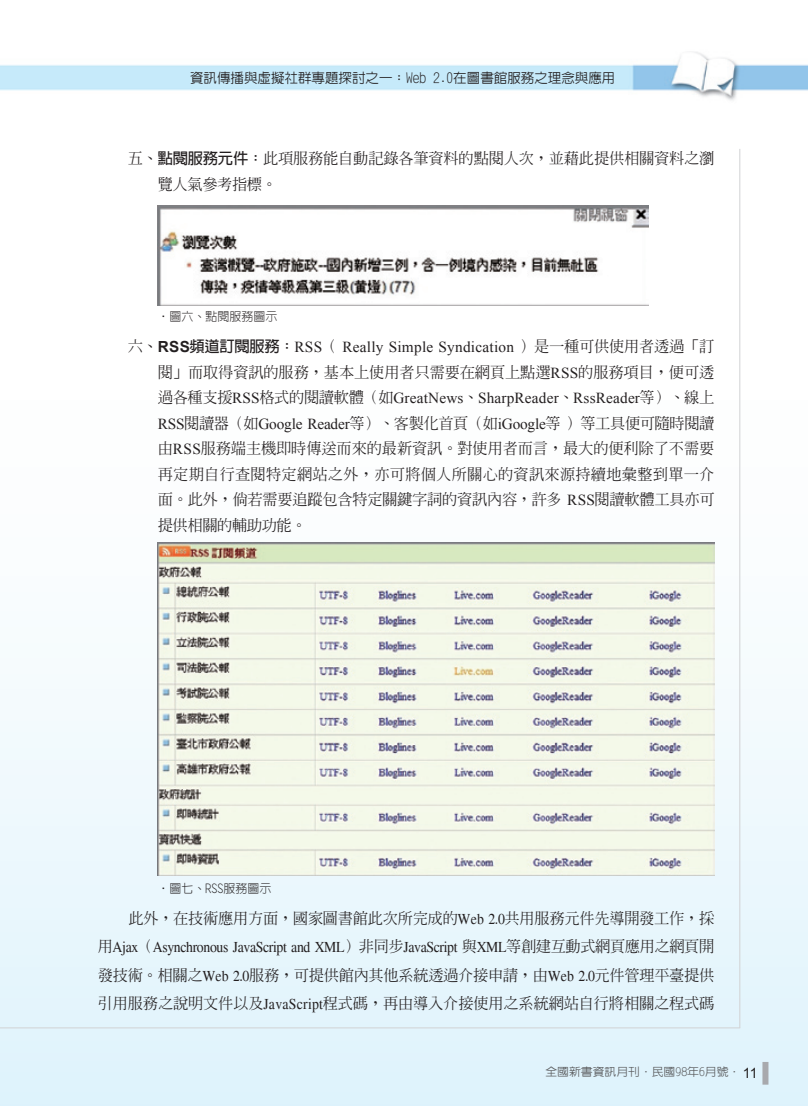
<style>
.page{position:relative;width:808px;height:1106px;background:#fff}
.page>*{position:absolute;margin:0;border:0;box-sizing:border-box;transform-origin:0 0}
.一_內文{font:500 15.3px/25.5px "AR Ming B5";letter-spacing:-.02em;color:#231f20}
._04-內文{font:500 15.3px/28.5px "AR Ming B5";letter-spacing:-.015em;color:#231f20;text-align:justify}
._07-書眉{font:500 13.5px "AR New Hei B5";color:#231f20}
.圖說{font:300 12px "AR New Hei B5";color:#231f20}
.t1{font:500 11.25px "AR New Hei B5";color:#57585a;scale:1.05 1}
.s1{font-family:"AR Hei B5";font-weight:700}
.s2{font-family:"Arial";font-weight:700}
.s3{font-family:"Times New Roman";font-weight:400}
.s4{font-family:"Times";font-weight:400}
.s5{font-family:"Arial";font-weight:400;font-size:14.25px;color:#231f20}
</style>
<div class="page">
<div style="left:0;top:122px;width:808px;height:984px;background:linear-gradient(to bottom,#fff,#e3f4fc)"></div>
<img style="left:0;top:52px;width:808px;height:78px">
<div style="left:762px;top:1061px;width:6px;height:23px;background:#a8a9ad"></div>
<hr style="left:0;top:1027px;width:740px;height:1px;background:#d1d2d4">
<hr style="left:739px;top:149px;width:1px;height:878px;background:#d1d2d4">
<img style="left:158px;top:206px;width:490px;height:100px">
<img style="left:158px;top:542px;width:556px;height:333px">
<p class="_07-書眉" style="left:190px;top:72px;width:427px">資訊傳播與虛擬社群專題探討之一：Web 2.0在圖書館服務之理念與應用</p>
<p class="一_內文" style="left:158px;top:146px;width:558px;text-indent:-30px">五、<span class="s1">點閱服務元件：</span>此項服務能自動記錄各筆資料的點閱人次，並藉此提供相關資料之瀏覽人氣參考指標。</p>
<p class="圖說" style="left:157px;top:310px;width:121px">‧圖六、點閱服務圖示</p>
<p class="一_內文" style="left:158px;top:333px;width:558px;text-align:justify;text-indent:-30px">六、<span class="s2">RSS</span><span class="s1">頻道訂閱服務：</span><span class="s3">RSS</span>（ <span class="s3">Really Simple Syndication</span> ）是一種可供使用者透過「訂閱」而取得資訊的服務，基本上使用者只需要在網頁上點選<span class="s3">RSS</span>的服務項目，便可透過各種支援<span class="s3">RSS</span>格式的閱讀軟體（如<span class="s3">GreatNews</span>、<span class="s3">SharpReader</span>、<span class="s3">RssReader</span>等）、線上<span class="s3">RSS</span>閱讀器（如<span class="s3">Google Reader</span>等）、客製化首頁（如<span class="s3">iGoogle</span>等）等工具便可隨時閱讀由<span class="s3">RSS</span>服務端主機即時傳送而來的最新資訊。對使用者而言，最大的便利除了不需要再定期自行查閱特定網站之外，亦可將個人所關心的資訊來源持續地彙整到單一介面。此外，倘若需要追蹤包含特定關鍵字詞的資訊內容，許多 <span class="s3">RSS</span>閱讀軟體工具亦可提供相關的輔助功能。</p>
<p class="圖說" style="left:157px;top:882px;width:115px">‧圖七、RSS服務圖示</p>
<p class="_04-內文" style="left:98px;top:903px;width:618px;text-indent:31px">此外，在技術應用方面，國家圖書館此次所完成的<span class="s4">Web 2.0</span>共用服務元件先導開發工作，採用<span class="s4">Ajax</span>（<span class="s4">Asynchronous JavaScript and XML</span>）非同步<span class="s4">JavaScript</span> 與<span class="s4">XML</span>等創建互動式網頁應用之網頁開發技術。相關之<span class="s4">Web 2.0</span>服務，可提供館內其他系統透過介接申請，由<span class="s4">Web 2.0</span>元件管理平臺提供引用服務之說明文件以及<span class="s4">JavaScript</span>程式碼，再由導入介接使用之系統網站自行將相關之程式碼</p>
<p class="t1" style="left:545px;top:1066px;width:203px">全國新書資訊月刊．民國98年6月號． <span class="s5">11</span></p>
</div>
